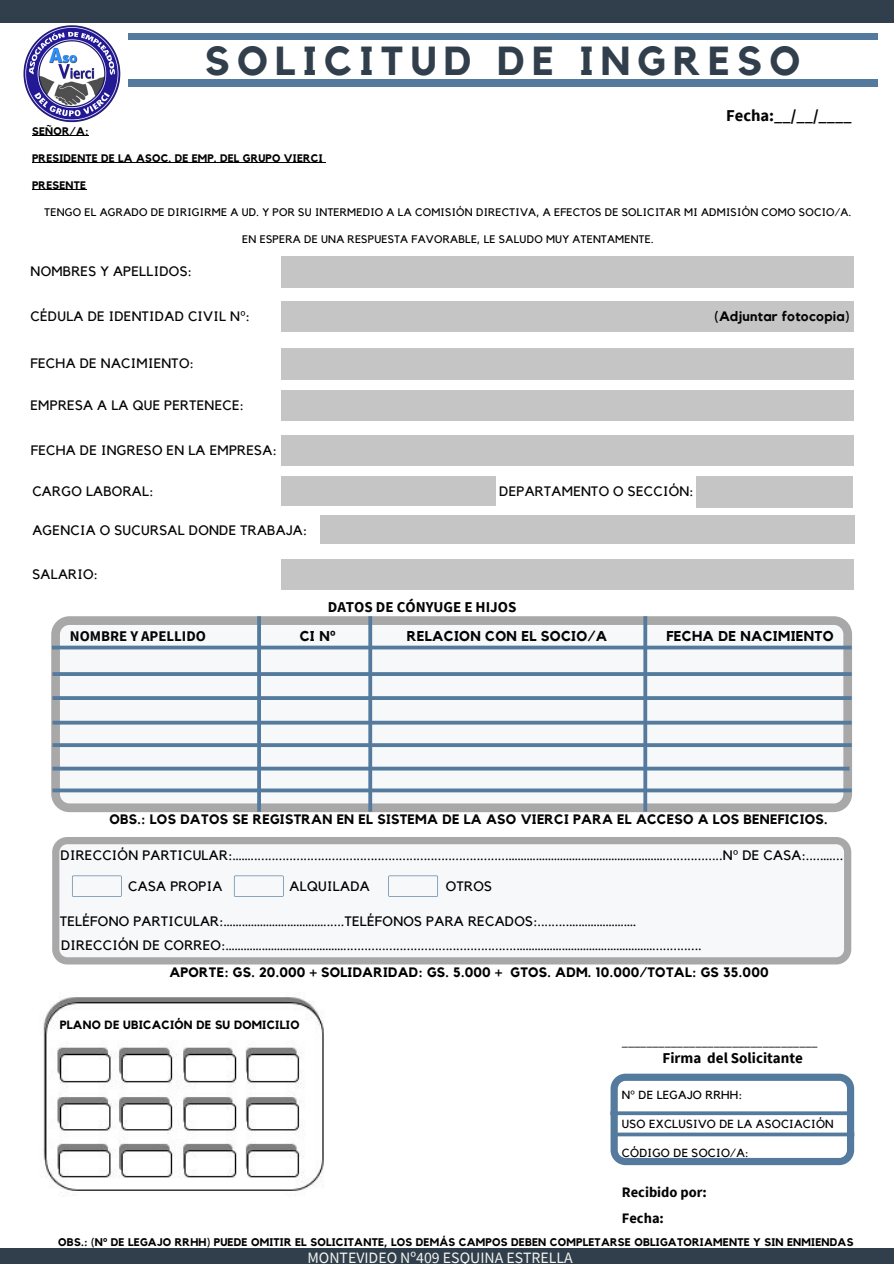
<style>
.page{position:relative;width:894px;height:1264px;background:#fff}
.page>*{position:absolute;margin:0;border:0;box-sizing:border-box;transform-origin:0 0}
.t1{font:700 40.35px "Kollektif";letter-spacing:.18em;color:#313f4c}
.t2{font:700 16.5px "Source Sans Pro";color:#040404}
.t3{font:15.75px "Source Sans Pro";color:#f4f5ef}
.t4{font:700 15px "Source Sans Pro";color:#040404}
.t5{font:700 14.85px "Source Sans Pro";color:#040404}
.t6{font:700 14.4px/26.1px "Source Sans Pro";color:#040404}
.t7{font:700 14.25px "Kollektif";letter-spacing:.02em;color:#040404}
.t8{font:13.65px/24.2px "Kollektif";letter-spacing:.02em;color:#000}
.t9{font:13.65px "Kollektif";letter-spacing:.02em;color:#040404}
.t10{font:700 13.65px "Kollektif";letter-spacing:.02em;color:#040404}
.t11{font:700 13.65px "Kollektif";letter-spacing:.02em;color:#000}
.t12{font:12.3px "Source Sans Pro";color:#040404}
.t13{font:700 12px "Kollektif";letter-spacing:.02em;color:#000}
.t14{font:11.7px "Kollektif";letter-spacing:.02em;color:#000}
.t15{font:700 11.1px "Kollektif";letter-spacing:.02em;color:#000}
.t16{font:10.95px "Kollektif";letter-spacing:.02em;color:#000}
.t17{font:700 10.95px "Kollektif";letter-spacing:.02em;color:#000}
.s1{font-family:"Noto Sans"}
</style>
<div class="page">
<div style="left:281px;top:257px;width:572px;height:30px;background:#c5c5c5"></div>
<div style="left:281px;top:301px;width:572px;height:30px;background:#c5c5c5"></div>
<div style="left:281px;top:349px;width:572px;height:30px;background:#c5c5c5"></div>
<div style="left:281px;top:390px;width:572px;height:30px;background:#c5c5c5"></div>
<div style="left:281px;top:435px;width:572px;height:30px;background:#c5c5c5"></div>
<div style="left:0;top:0;width:893px;height:23px;background:#313f4c"></div>
<div style="left:128px;top:33px;width:749px;height:7px;background:#547a9d"></div>
<div style="left:128px;top:80px;width:749px;height:7px;background:#547a9d"></div>
<div style="left:0;top:1248px;width:893px;height:15px;background:#313f4c"></div>
<div style="left:281px;top:476px;width:214px;height:29px;background:#c5c5c5"></div>
<div style="left:320px;top:515px;width:534px;height:28px;background:#c5c5c5"></div>
<div style="left:281px;top:559px;width:572px;height:30px;background:#c5c5c5"></div>
<img style="left:23px;top:25px;width:98px;height:98px">
<svg style="left:52px;top:837px;width:799px;height:127px"></svg>
<img style="left:43px;top:997px;width:281px;height:195px">
<hr style="left:32px;top:135px;width:57px;height:1px;background:#000">
<hr style="left:32px;top:162px;width:290px;height:1px;background:#000">
<hr style="left:32px;top:189px;width:54px;height:1px;background:#000">
<svg style="left:610px;top:1073px;width:244px;height:92px"></svg>
<div style="left:695px;top:476px;width:157px;height:32px;background:#c5c5c5"></div>
<svg style="left:72px;top:875px;width:50px;height:21px"></svg>
<svg style="left:234px;top:875px;width:49px;height:21px"></svg>
<svg style="left:388px;top:875px;width:50px;height:21px"></svg>
<svg style="left:52px;top:616px;width:799px;height:195px"></svg>
<h1 class="t1" style="left:205px;top:42px;width:596px">SOLICITUD DE INGRESO</h1>
<p class="t2" style="left:726px;top:105px;width:127px">Fecha:__/__/____</p>
<p class="t17" style="left:32px;top:126px;width:58px">SEÑOR/A:</p>
<p class="t17" style="left:32px;top:153px;width:292px">PRESIDENTE DE LA ASOC. DE EMP. DEL GRUPO VIERCI</p>
<p class="t17" style="left:32px;top:180px;width:55px">PRESENTE</p>
<p class="t16" style="left:45px;top:207px;width:808px">TENGO EL AGRADO DE DIRIGIRME A UD. Y POR SU INTERMEDIO A LA COMISIÓN DIRECTIVA, A EFECTOS DE SOLICITAR MI ADMISIÓN COMO SOCIO/A.</p>
<p class="t16" style="left:242px;top:234px;width:413px">EN ESPERA DE UNA RESPUESTA FAVORABLE, LE SALUDO MUY ATENTAMENTE.</p>
<p class="t9" style="left:31px;top:265px;width:163px">NOMBRES Y APELLIDOS:</p>
<p class="t9" style="left:31px;top:310px;width:221px">CÉDULA DE IDENTIDAD CIVIL N<span class="s1">º</span>:</p>
<p class="t9" style="left:31px;top:357px;width:165px">FECHA DE NACIMIENTO:</p>
<p class="t9" style="left:31px;top:399px;width:215px">EMPRESA A LA QUE PERTENECE:</p>
<p class="t9" style="left:31px;top:444px;width:247px">FECHA DE INGRESO EN LA EMPRESA:</p>
<p class="t9" style="left:32px;top:485px;width:123px">CARGO LABORAL:</p>
<p class="t9" style="left:32px;top:524px;width:276px">AGENCIA O SUCURSAL DONDE TRABAJA:</p>
<p class="t9" style="left:32px;top:568px;width:67px">SALARIO:</p>
<p class="t10" style="left:714px;top:310px;width:136px">(Adjuntar fotocopia)</p>
<p class="t9" style="left:499px;top:485px;width:196px">DEPARTAMENTO O SECCIÓN:</p>
<p class="t4" style="left:328px;top:597px;width:190px">DATOS DE CÓNYUGE E HIJOS</p>
<p class="t5" style="left:70px;top:627px;width:137px">NOMBRE Y APELLIDO</p>
<p class="t7" style="left:300px;top:629px;width:37px">CI N<span class="s1">º</span></p>
<p class="t7" style="left:406px;top:629px;width:202px">RELACION CON EL SOCIO/A</p>
<p class="t7" style="left:666px;top:629px;width:169px">FECHA DE NACIMIENTO</p>
<p class="t10" style="left:109px;top:813px;width:719px">OBS.: LOS DATOS SE REGISTRAN EN EL SISTEMA DE LA ASO VIERCI PARA EL ACCESO A LOS BENEFICIOS.</p>
<p class="t8" style="left:61px;top:843px;width:784px">DIRECCIÓN PARTICULAR:…….........................................................................…………………………………………….................N<span class="s1">º</span> DE CASA:....…....</p>
<p class="t8" style="left:128px;top:874px;width:96px">CASA PROPIA</p>
<p class="t8" style="left:289px;top:874px;width:82px">ALQUILADA</p>
<p class="t8" style="left:446px;top:874px;width:47px">OTROS</p>
<p class="t8" style="left:60px;top:909px;width:643px">TELÉFONO PARTICULAR:……………………………......TELÉFONOS PARA RECADOS:.........………………….<br>DIRECCIÓN DE CORREO:………………………………….................................................………………………………………..............</p>
<p class="t11" style="left:169px;top:965px;width:600px">APORTE: GS. 20.000 + SOLIDARIDAD: GS. 5.000 + GTOS. ADM. 10.000/TOTAL: GS 35.000</p>
<p class="t13" style="left:60px;top:1019px;width:241px">PLANO DE UBICACIÓN DE SU DOMICILIO</p>
<p class="t12" style="left:621px;top:1034px;width:197px">________________________________</p>
<p class="t4" style="left:662px;top:1048px;width:142px">Firma del Solicitante</p>
<p class="t14" style="left:621px;top:1089px;width:122px">N<span class="s1">º</span> DE LEGAJO RRHH:</p>
<p class="t14" style="left:621px;top:1118px;width:213px">USO EXCLUSIVO DE LA ASOCIACIÓN</p>
<p class="t14" style="left:621px;top:1147px;width:128px">CÓDIGO DE SOCIO/A:</p>
<p class="t6" style="left:621px;top:1178px;width:87px">Recibido por:<br>Fecha:</p>
<p class="t15" style="left:58px;top:1236px;width:796px">OBS.: (N<span class="s1">º</span> DE LEGAJO RRHH) PUEDE OMITIR EL SOLICITANTE, LOS DEMÁS CAMPOS DEBEN COMPLETARSE OBLIGATORIAMENTE Y SIN ENMIENDAS</p>
<p class="t3" style="left:307px;top:1247px;width:267px">MONTEVIDEO Nº409 ESQUINA ESTRELLA</p>
</div>
